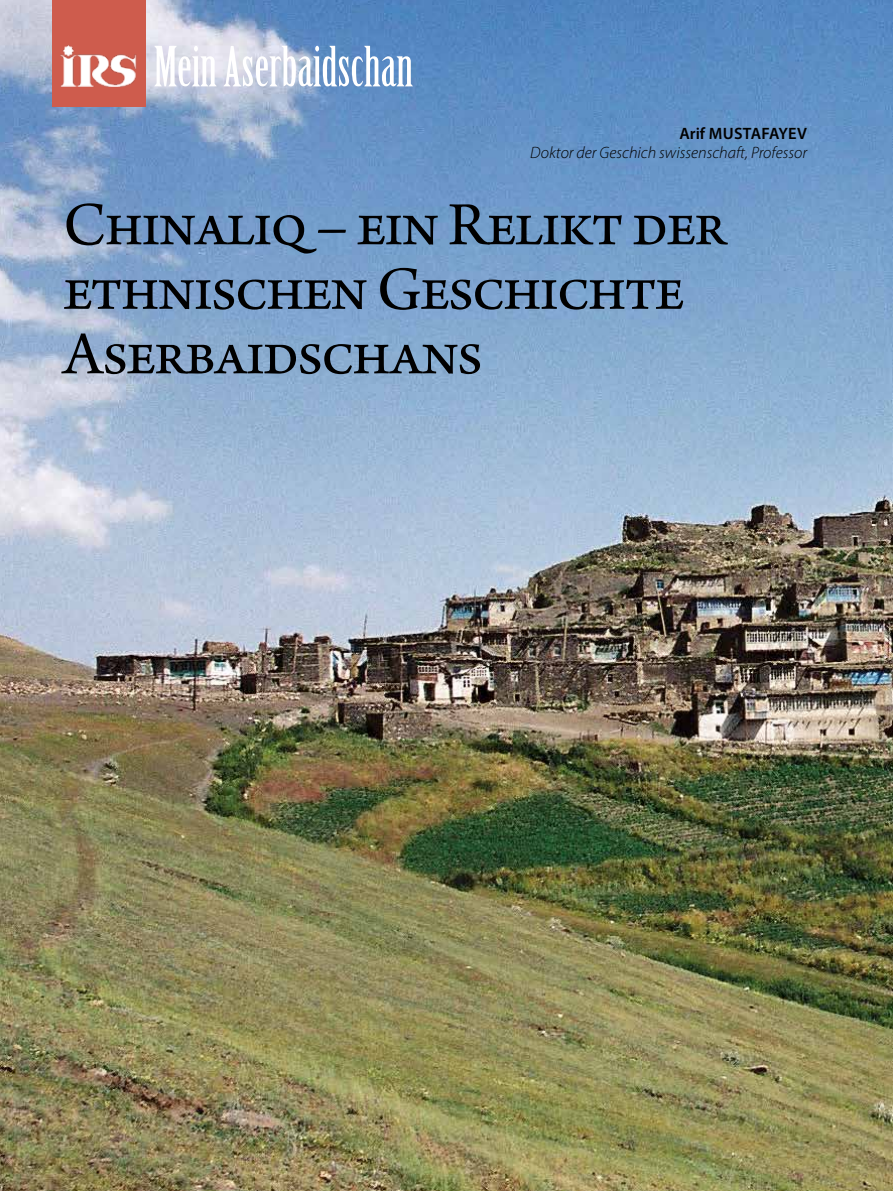
<style>
.page{position:relative;width:893px;height:1191px;background:#fff}
.page>*{position:absolute;margin:0;border:0;box-sizing:border-box;transform-origin:0 0}
.t1{font:64.5px/64.5px "Arno Pro";letter-spacing:-.03em;color:#000}
.t2{font:54.15px "Birch Std";color:#fff}
.t3{font:italic 300 16.5px "Myriad Pro";color:#000}
.t4{font:600 16.5px "Myriad Pro";color:#000}
</style>
<div class="page">
<img style="left:0;top:0;width:893px;height:1191px">
<div style="left:52px;top:0;width:94px;height:106px;background:#ce5c4d"></div>
<img style="left:60px;top:45px;width:77px;height:41px">
<p class="t2" style="left:154px;top:36px;width:261px">Mein Aserbaidschan</p>
<p class="t4" style="left:679px;top:123px;width:54px">ARIF MUSTA</p>
<p class="t4" style="left:761px;top:123px;width:47px">FAYEV</p>
<p class="t3" style="left:530px;top:144px;width:278px">Doktor der Geschich swissenschaft, Professor</p>
<p class="t1" style="left:63px;top:196px;width:665px">Chinaliq – ein Relikt der ethnischen Geschichte<br>Aserbaidschans</p>
</div>
